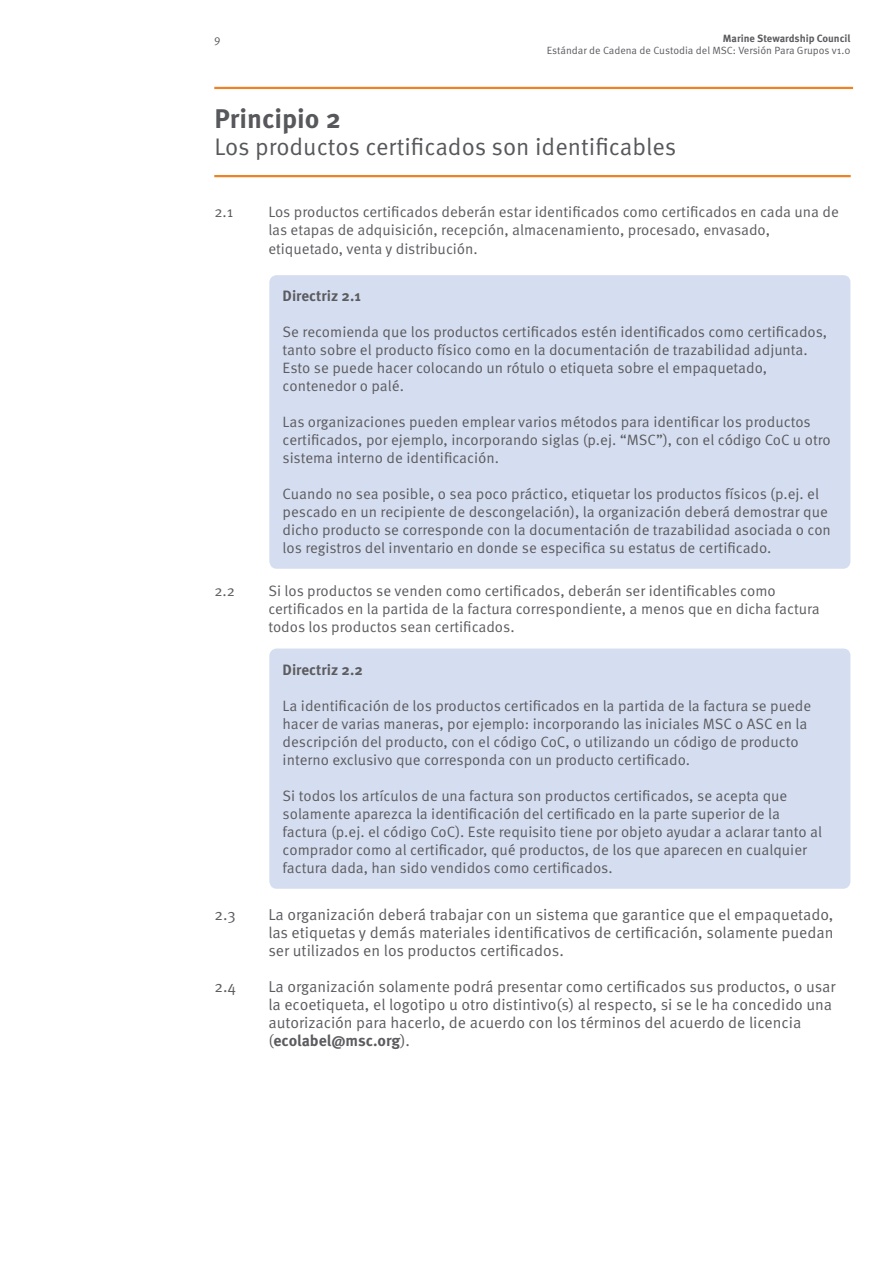
<style>
.page{position:relative;width:893px;height:1263px;background:#fff}
.page>*{position:absolute;margin:0;border:0;box-sizing:border-box;transform-origin:0 0}
.t1{font:700 27px "Meta Pro";color:#57585b}
.t2{font:24px "Meta Pro";color:#57585b}
.t3{font:15.75px/18px "Meta Pro";color:#5c5b5f;text-align:justify}
.t4{font:15px/18px "Meta Pro";color:#5c5b5f}
.t5{font:700 15px "Meta Pro";color:#5c5b5f}
.t6{font:11.25px "Meta Pro";color:#5c5b5f}
.t7{font:10.5px "Meta Pro";color:#5c5b5f}
.t8{font:700 10.5px "Meta Pro";color:#5c5b5f}
.s1{font-weight:700}
</style>
<div class="page">
<div style="left:269px;top:275px;width:581px;height:294px;background:#d5def0"></div>
<div style="left:269px;top:648px;width:581px;height:241px;background:#d5def0"></div>
<hr style="left:214px;top:175px;width:637px;height:2px;background:#ed8324">
<hr style="left:214px;top:87px;width:639px;height:2px;background:#ed8324">
<p class="t6" style="left:214px;top:31px;width:8px">9</p>
<p class="t8" style="left:723px;top:32px;width:129px">Marine Stewardship Council</p>
<p class="t7" style="left:547px;top:44px;width:305px">Estándar de Cadena de Custodia del MSC: Versión Para Grupos v1.0</p>
<h1 class="t1" style="left:214px;top:101px;width:128px">Principio 2</h1>
<h2 class="t2" style="left:214px;top:131px;width:463px">Los productos certificados son identificables</h2>
<p class="t4" style="left:214px;top:204px;width:21px">2.1</p>
<p class="t4" style="left:268px;top:204px;width:572px">Los productos certificados deberán estar identificados como certificados en cada una de las etapas de adquisición, recepción, almacenamiento, procesado, envasado, etiquetado, venta y distribución.</p>
<p class="t5" style="left:283px;top:286px;width:80px">Directriz 2.1</p>
<p class="t4" style="left:283px;top:323px;width:546px">Se recomienda que los productos certificados estén identificados como certificados, tanto sobre el producto físico como en la documentación de trazabilidad adjunta.<br>Esto se puede hacer colocando un rótulo o etiqueta sobre el empaquetado, contenedor o palé.</p>
<p class="t4" style="left:283px;top:413px;width:550px">Las organizaciones pueden emplear varios métodos para identificar los productos certificados, por ejemplo, incorporando siglas (p.ej. “MSC”), con el código CoC u otro sistema interno de identificación.</p>
<p class="t4" style="left:283px;top:485px;width:550px">Cuando no sea posible, o sea poco práctico, etiquetar los productos físicos (p.ej. el pescado en un recipiente de descongelación), la organización deberá demostrar que dicho producto se corresponde con la documentación de trazabilidad asociada o con los registros del inventario en donde se especifica su estatus de certificado.</p>
<p class="t4" style="left:214px;top:582px;width:22px">2.2</p>
<p class="t4" style="left:268px;top:582px;width:553px">Si los productos se venden como certificados, deberán ser identificables como certificados en la partida de la factura correspondiente, a menos que en dicha factura todos los productos sean certificados.</p>
<p class="t5" style="left:283px;top:660px;width:82px">Directriz 2.2</p>
<p class="t4" style="left:283px;top:697px;width:530px">La identificación de los productos certificados en la partida de la factura se puede hacer de varias maneras, por ejemplo: incorporando las iniciales MSC o ASC en la descripción del producto, con el código CoC, o utilizando un código de producto interno exclusivo que corresponda con un producto certificado.</p>
<p class="t4" style="left:283px;top:787px;width:541px">Si todos los artículos de una factura son productos certificados, se acepta que solamente aparezca la identificación del certificado en la parte superior de la factura (p.ej. el código CoC). Este requisito tiene por objeto ayudar a aclarar tanto al comprador como al certificador, qué productos, de los que aparecen en cualquier factura dada, han sido vendidos como certificados.</p>
<p class="t3" style="left:214px;top:905px;width:23px">2.3</p>
<p class="t3" style="left:268px;top:905px;width:567px">La organización deberá trabajar con un sistema que garantice que el empaquetado, las etiquetas y demás materiales identificativos de certificación, solamente puedan ser utilizados en los productos certificados.</p>
<p class="t3" style="left:214px;top:978px;width:23px">2.4</p>
<p class="t3" style="left:268px;top:978px;width:569px;text-align:left">La organización solamente podrá presentar como certificados sus productos, o usar la ecoetiqueta, el logotipo u otro distintivo(s) al respecto, si se le ha concedido una autorización para hacerlo, de acuerdo con los términos del acuerdo de licencia (<span class="s1">ecolabel@msc.org</span>).</p>
</div>
